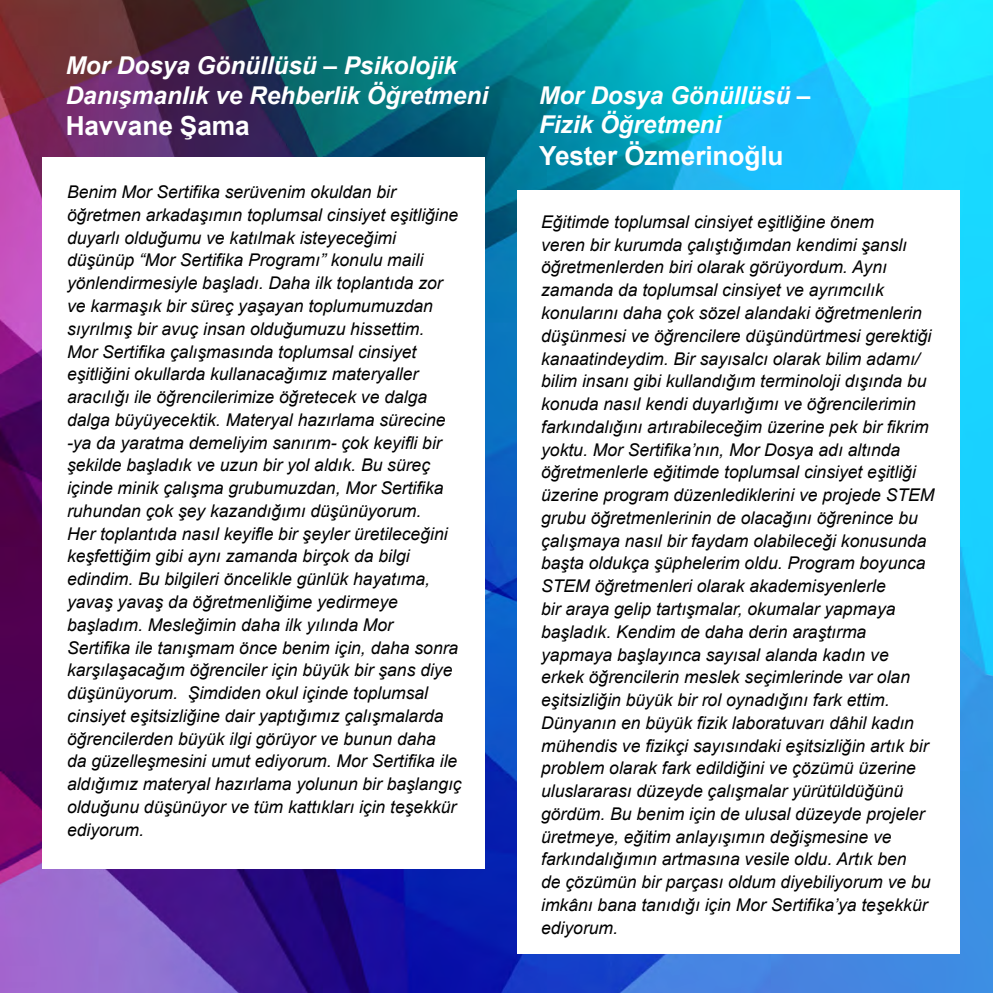
<style>
.page{position:relative;width:993px;height:993px;background:#fff}
.page>*{position:absolute;margin:0;border:0;box-sizing:border-box;transform-origin:0 0}
.t1{font:700 26.25px "Arial";letter-spacing:-.005em;color:#fff}
.t2{font:italic 700 24.5px/29.4px "Arial";letter-spacing:-.005em;color:#fff}
.t3{font:italic 17.5px/22.8px "Arial";color:#000}
</style>
<div class="page">
<img style="left:0;top:0;width:992px;height:992px">
<div style="left:42px;top:157px;width:442px;height:711px;background:#fff"></div>
<div style="left:517px;top:190px;width:442px;height:763px;background:#fff"></div>
<h2 class="t2" style="left:66px;top:52px;width:424px">Mor Dosya Gönüllüsü – Psikolojik<br>Danışmanlık ve Rehberlik Öğretmeni</h2>
<h1 class="t1" style="left:66px;top:107px;width:185px">Havvane Şama</h1>
<p class="t3" style="left:67px;top:181px;width:396px">Benim Mor Sertifika serüvenim okuldan bir öğretmen arkadaşımın toplumsal cinsiyet eşitliğine duyarlı olduğumu ve katılmak isteyeceğimi düşünüp “Mor Sertifika Programı” konulu maili yönlendirmesiyle başladı. Daha ilk toplantıda zor ve karmaşık bir süreç yaşayan toplumumuzdan sıyrılmış bir avuç insan olduğumuzu hissettim.<br>Mor Sertifika çalışmasında toplumsal cinsiyet eşitliğini okullarda kullanacağımız materyaller aracılığı ile öğrencilerimize öğretecek ve dalga dalga büyüyecektik. Materyal hazırlama sürecine -ya da yaratma demeliyim sanırım- çok keyifli bir şekilde başladık ve uzun bir yol aldık. Bu süreç içinde minik çalışma grubumuzdan, Mor Sertifika ruhundan çok şey kazandığımı düşünüyorum.<br>Her toplantıda nasıl keyifle bir şeyler üretileceğini keşfettiğim gibi aynı zamanda birçok da bilgi edindim. Bu bilgileri öncelikle günlük hayatıma, yavaş yavaş da öğretmenliğime yedirmeye başladım. Mesleğimin daha ilk yılında Mor<br>Sertifika ile tanışmam önce benim için, daha sonra karşılaşacağım öğrenciler için büyük bir şans diye düşünüyorum. Şimdiden okul içinde toplumsal cinsiyet eşitsizliğine dair yaptığımız çalışmalarda öğrencilerden büyük ilgi görüyor ve bunun daha<br>da güzelleşmesini umut ediyorum. Mor Sertifika ile aldığımız materyal hazırlama yolunun bir başlangıç olduğunu düşünüyor ve tüm kattıkları için teşekkür ediyorum.</p>
<h2 class="t2" style="left:539px;top:81px;width:273px">Mor Dosya Gönüllüsü –<br>Fizik Öğretmeni</h2>
<h1 class="t1" style="left:539px;top:137px;width:246px">Yester Özmerinoğlu</h1>
<p class="t3" style="left:541px;top:210px;width:394px">Eğitimde toplumsal cinsiyet eşitliğine önem<br>veren bir kurumda çalıştığımdan kendimi şanslı öğretmenlerden biri olarak görüyordum. Aynı zamanda da toplumsal cinsiyet ve ayrımcılık konularını daha çok sözel alandaki öğretmenlerin düşünmesi ve öğrencilere düşündürtmesi gerektiği kanaatindeydim. Bir sayısalcı olarak bilim adamı/ bilim insanı gibi kullandığım terminoloji dışında bu konuda nasıl kendi duyarlığımı ve öğrencilerimin farkındalığını artırabileceğim üzerine pek bir fikrim yoktu. Mor Sertifika’nın, Mor Dosya adı altında öğretmenlerle eğitimde toplumsal cinsiyet eşitliği üzerine program düzenlediklerini ve projede STEM grubu öğretmenlerinin de olacağını öğrenince bu çalışmaya nasıl bir faydam olabileceği konusunda başta oldukça şüphelerim oldu. Program boyunca STEM öğretmenleri olarak akademisyenlerle<br>bir araya gelip tartışmalar, okumalar yapmaya başladık. Kendim de daha derin araştırma yapmaya başlayınca sayısal alanda kadın ve erkek öğrencilerin meslek seçimlerinde var olan eşitsizliğin büyük bir rol oynadığını fark ettim.<br>Dünyanın en büyük fizik laboratuvarı dâhil kadın mühendis ve fizikçi sayısındaki eşitsizliğin artık bir problem olarak fark edildiğini ve çözümü üzerine uluslararası düzeyde çalışmalar yürütüldüğünü gördüm. Bu benim için de ulusal düzeyde projeler üretmeye, eğitim anlayışımın değişmesine ve farkındalığımın artmasına vesile oldu. Artık ben<br>de çözümün bir parçası oldum diyebiliyorum ve bu imkânı bana tanıdığı için Mor Sertifika’ya teşekkür ediyorum.</p>
</div>
